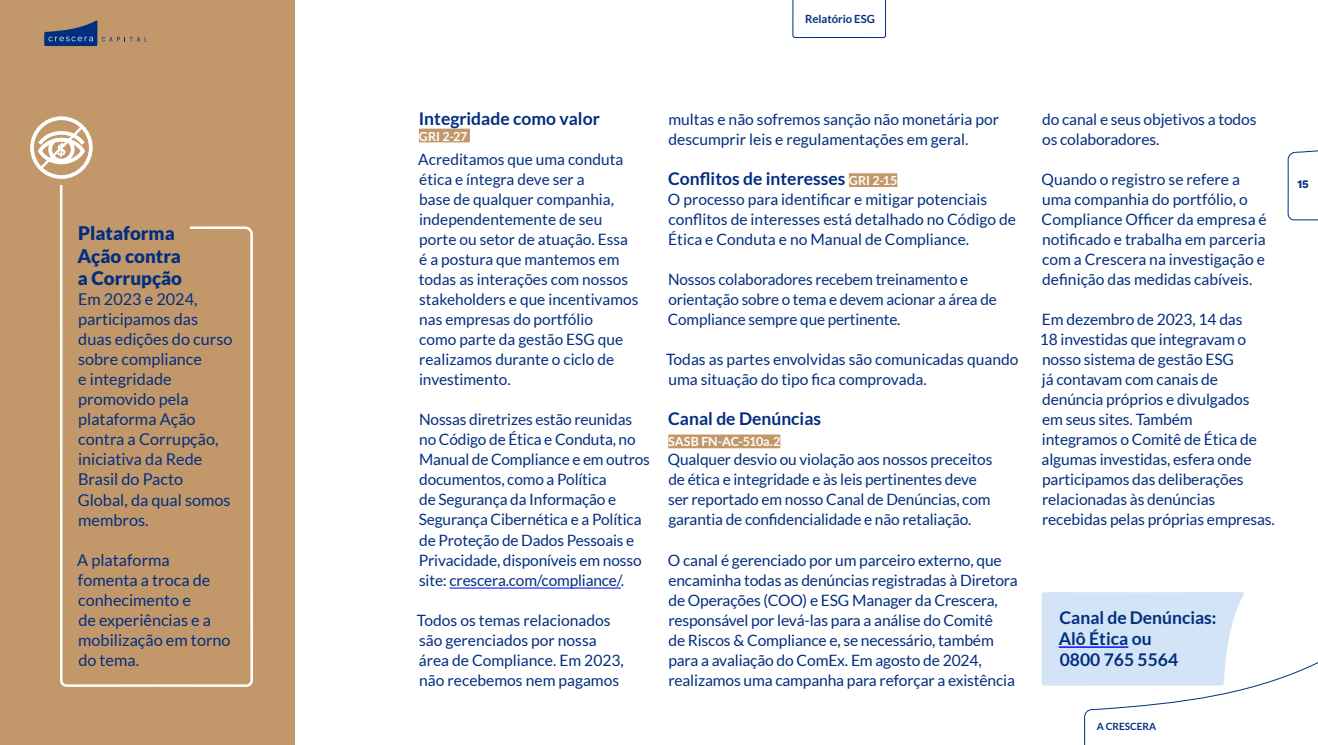
<style>
.page{position:relative;width:1318px;height:745px;background:#fff}
.page>*{position:absolute;margin:0;border:0;box-sizing:border-box;transform-origin:0 0}
.t1{font:900 18.75px/22.5px "Lato";color:#022e80}
.t2{font:700 17.5px/21px "Lato";color:#022e80}
.t3{font:16.25px/20px "Lato";color:#022e80}
.t4{font:15.62px/20px "Lato";letter-spacing:-.01em;color:#022e80}
.t5{font:700 12.5px "Lato";letter-spacing:-.02em;color:#fff}
.t6{font:700 11.25px "Lato";color:#022e80}
.t7{font:11.25px "Work Sans";color:#022e80}
.t8{font:700 10px "Lato";color:#022e80}
.s1{font-size:12.5px;color:#fff}
.s2{font-style:inherit}
</style>
<div class="page">
<div style="left:0;top:0;width:294px;height:744px;background:#c2986a"></div>
<div style="left:1041px;top:592px;width:42px;height:93px;background:#d2e4f5"></div>
<div style="left:419px;top:128px;width:51px;height:14px;background:#c2986a"></div>
<hr style="left:449px;top:587px;width:172px;height:1px;background:#00f">
<hr style="left:1058px;top:646px;width:70px;height:1px;background:#00f">
<div style="left:849px;top:173px;width:48px;height:14px;background:#c2986a"></div>
<div style="left:668px;top:434px;width:112px;height:14px;background:#c2986a"></div>
<svg style="left:59px;top:185px;width:194px;height:502px"></svg>
<div style="left:30px;top:116px;width:63px;height:63px;border:4px solid #fff;border-radius:50%"></div>
<svg style="left:35px;top:123px;width:53px;height:49px"></svg>
<svg style="left:44px;top:20px;width:103px;height:26px"></svg>
<svg style="left:792px;top:0;width:94px;height:38px"></svg>
<svg style="left:1287px;top:150px;width:31px;height:71px"></svg>
<svg style="left:1083px;top:592px;width:235px;height:152px"></svg>
<p class="t1" style="left:77px;top:222px;width:106px">Plataforma<br>Ação contra a Corrupção</p>
<p class="t3" style="left:78px;top:289px;width:156px">Em 2023 e 2024, participamos das duas edições do curso sobre compliance<br>e integridade promovido pela plataforma Ação contra a Corrupção, iniciativa da Rede<br>Brasil do Pacto<br>Global, da qual somos membros.</p>
<p class="t3" style="left:77px;top:549px;width:155px">A plataforma fomenta a troca de conhecimento e<br>de experiências e a mobilização em torno do tema.</p>
<p class="t6" style="left:805px;top:13px;width:71px">Relatório ESG</p>
<p class="t2" style="left:419px;top:108px;width:182px">I ntegridade como valor</p>
<p class="t5" style="left:419px;top:129px;width:50px">GRI 2-27</p>
<p class="t4" style="left:418px;top:149px;width:222px">Acreditamos que uma conduta ética e íntegra deve ser a<br>base de qualquer companhia, independentemente de seu porte ou setor de atuação. Essa é a postura que mantemos em todas as interações com nossos stakeholders e que incentivamos nas empresas do portfólio<br>como parte da gestão ESG que realizamos durante o ciclo de investimento.</p>
<p class="t4" style="left:419px;top:409px;width:233px">Nossas diretrizes estão reunidas no Código de Ética e Conduta, no<br>Manual de Compliance e em outros documentos, como a Política<br>de Segurança da Informação e<br>Segurança Cibernética e a Política de Proteção de Dados Pessoais e<br>Privacidade, disponíveis em nosso site: crescera.com/compliance/.</p>
<p class="t4" style="left:417px;top:609px;width:208px">Todos os temas relacionados são gerenciados por nossa área de Compliance. Em 2023, não recebemos nem pagamos</p>
<p class="t2" style="left:1058px;top:606px;width:159px">Canal de Denúncias:<br>Alô Ética ou<br>0800 765 5564</p>
<p class="t4" style="left:668px;top:109px;width:332px">multas e não sofremos sanção não monetária por descumprir leis e regulamentações em geral.</p>
<p class="t2" style="left:668px;top:168px;width:231px">Conflitos de interesses <span class="s1">GRI 2-15</span></p>
<p class="t4" style="left:668px;top:189px;width:350px">O processo para identificar e mitigar potenciais conflitos de interesses está detalhado no Código de<br>Ética e Conduta e no Manual de Compliance.</p>
<p class="t4" style="left:668px;top:269px;width:330px">Nossos colaboradores recebem treinamento e orientação sobre o tema e devem acionar a área de<br>Compliance sempre que pertinente.</p>
<p class="t4" style="left:666px;top:349px;width:354px">Todas as partes envolvidas são comunicadas quando uma situação do tipo fica comprovada.</p>
<p class="t2" style="left:668px;top:408px;width:154px">Canal de Denúncias</p>
<p class="t5" style="left:668px;top:434px;width:114px">SAS B FN -AC-510<span class="s2">a</span>.2</p>
<p class="t4" style="left:668px;top:449px;width:326px">Qualquer desvio ou violação aos nossos preceitos de ética e integridade e às leis pertinentes deve ser reportado em nosso Canal de Denúncias, com garantia de confidencialidade e não retaliação.</p>
<p class="t4" style="left:668px;top:549px;width:351px">O canal é gerenciado por um parceiro externo, que encaminha todas as denúncias registradas à Diretora de Operações (COO) e ESG Manager da Crescera, responsável por levá-las para a análise do Comitê<br>de Riscos &amp; Compliance e, se necessário, também para a avaliação do ComEx. Em agosto de 2024, realizamos uma campanha para reforçar a existência</p>
<p class="t4" style="left:1042px;top:109px;width:216px">do canal e seus objetivos a todos os colaboradores.</p>
<p class="t4" style="left:1041px;top:169px;width:227px">Quando o registro se refere a uma companhia do portfólio, o<br>Compliance Officer da empresa é notificado e trabalha em parceria com a Crescera na investigação e definição das medidas cabíveis.</p>
<p class="t4" style="left:1040px;top:309px;width:236px">Em dezembro de 2023, 14 das<br>18 investidas que integravam o nosso sistema de gestão ESG<br>já contavam com canais de denúncia próprios e divulgados<br>em seus sites. Também<br>integramos o Comitê de Ética de algumas investidas, esfera onde participamos das deliberações relacionadas às denúncias recebidas pelas próprias empresas.</p>
<p class="t8" style="left:1096px;top:720px;width:29px">A Cresce</p>
<p class="t8" style="left:1142px;top:720px;width:13px">ra</p>
<p class="t7" style="left:1297px;top:176px;width:13px">15</p>
</div>
